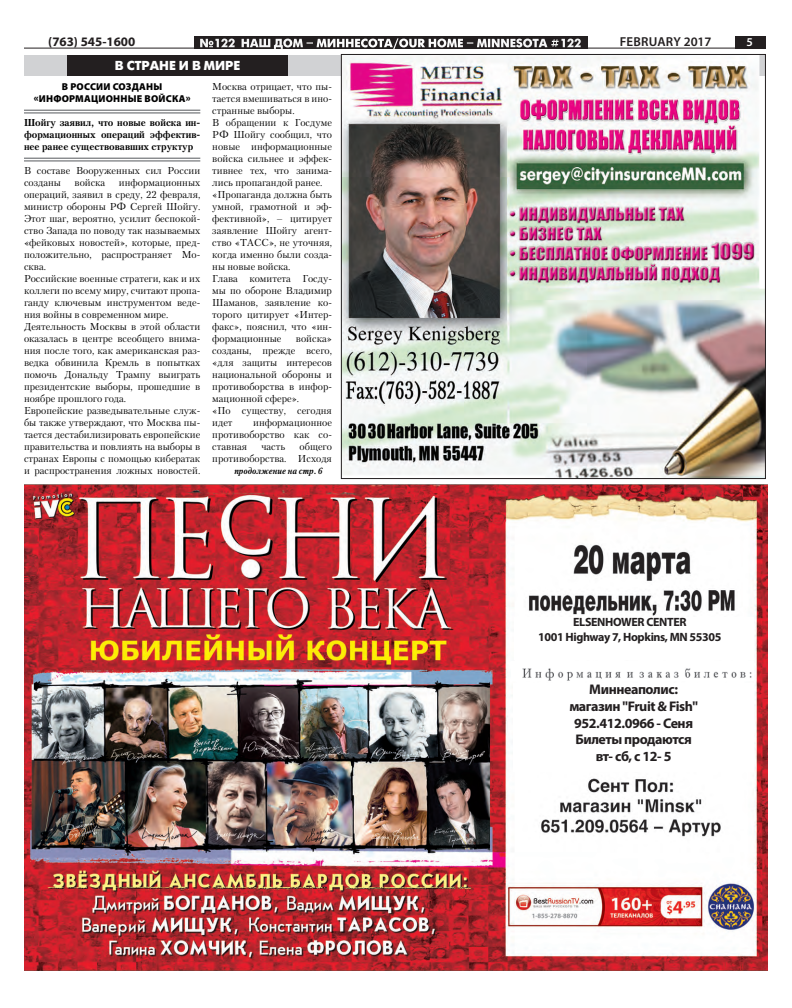
<style>
.page{position:relative;width:792px;height:1008px;background:#fff}
.page>*{position:absolute;margin:0;border:0;box-sizing:border-box;transform-origin:0 0}
.highlights{font:700 14px/16.8px "Myriad Pro";letter-spacing:-.03em;color:#231f20;text-align:center}
.t1{font:700 13px "Myriad Pro";color:#231f20}
.t2{font:13px "Futuris XC";color:#fff}
.t3{font:600 13px "Myriad Pro";letter-spacing:.01em;color:#231f20}
.highlights-2{font:700 12px/14.4px "Myriad Pro";letter-spacing:-.03em;color:#231f20;text-align:center}
.t4{font:12px "Futuris XC";color:#fff}
.t5{font:600 12px "Myriad Pro";color:#fff}
.body{font:10px/12px "Petersburg C";color:#000;text-align:justify}
.body-2{font:700 10px/12px "Petersburg C";color:#000;text-align:justify}
.body-3{font:900 10px "Myriad Pro";letter-spacing:.02em;color:#000}
.body-4{font:italic 700 9px "Petersburg C";color:#000;scale:.9 1}
</style>
<div class="page">
<hr style="left:24px;top:110px;width:176px;height:1px;background:#808285">
<hr style="left:24px;top:112px;width:176px;height:2px;background:#808285">
<hr style="left:24px;top:158px;width:176px;height:1px;background:#808285">
<hr style="left:24px;top:160px;width:176px;height:2px;background:#808285">
<hr style="left:24px;top:48px;width:741px;height:1px;background:#231f20">
<div style="left:735px;top:36px;width:31px;height:12px;background:#231f20"></div>
<div style="left:194px;top:36px;width:394px;height:12px;background:#231f20"></div>
<div style="left:24px;top:55px;width:741px;height:20px;background:#d1d2d4"></div>
<div style="left:67px;top:55px;width:221px;height:20px;background:#231f20"></div>
<img style="left:343px;top:56px;width:421px;height:421px">
<img style="left:24px;top:484px;width:743px;height:487px">
<div style="left:515px;top:617px;width:239px;height:43px;background:#fff"></div>
<img style="left:512px;top:661px;width:242px;height:19px">
<div style="left:513px;top:683px;width:241px;height:89px;background:#fff"></div>
<h2 class="t1" style="left:48px;top:33px;width:89px">(763) 545-1600</h2>
<p class="t4" style="left:199px;top:36px;width:383px">№122 НАШ ДОМ – МИННЕСОТА/OUR HOME – MINNESOTA #122</p>
<h2 class="t3" style="left:620px;top:33px;width:93px">FEBRUARY 2017</h2>
<p class="t5" style="left:747px;top:34px;width:8px">5</p>
<p class="t2" style="left:115px;top:58px;width:127px">В СТРАНЕ И В МИРЕ</p>
<p class="body-3" style="left:62px;top:80px;width:102px">В РОССИИ СОЗДАНЫ</p>
<p class="body-3" style="left:34px;top:92px;width:158px">«ИНФОРМАЦИОННЫЕ ВОЙСКА»</p>
<p class="body-2" style="left:24px;top:116px;width:178px">Шойгу заявил, что новые войска ин&shy;формационных операций эффектив&shy;нее ранее существовавших структур</p>
<p class="body" style="left:24px;top:164px;width:178px">В составе Вооруженных сил России созданы</p>
<p class="body" style="left:24px;top:176px;width:178px;text-indent:95px">информационных операций, заявил в среду, 22 февраля, министр обороны РФ Сергей Шойгу.<br>Этот шаг, вероятно, усилит беспокой&shy;ство Запада по поводу так называемых «фейковых новостей», которые, пред&shy;положительно, распространяет Мо&shy;сква.</p>
<p class="body" style="left:24px;top:272px;width:178px">Российские военные стратеги, как и их коллеги по всему миру, считают пропа&shy;ганду ключевым инструментом веде&shy;ния войны в современном мире.</p>
<p class="body" style="left:24px;top:320px;width:178px">Деятельность Москвы в этой области оказалась в центре всеобщего внима&shy;ния после того, как американская раз&shy;ведка обвинила Кремль в попытках помочь Дональду Трампу выиграть президентские выборы, прошедшие в ноябре прошлого года.</p>
<p class="body" style="left:24px;top:404px;width:178px">Европейские разведывательные служ&shy;бы также утверждают, что Москва пы&shy;тается дестабилизировать европейские правительства и повлиять на выборы в странах Европы с помощью кибератак и распространения ложных новостей.</p>
<p class="body" style="left:75px;top:176px;width:32px">войска</p>
<p class="body" style="left:212px;top:80px;width:121px">Москва отрицает, что пы&shy;тается вмешиваться в ино&shy;странные выборы.</p>
<p class="body" style="left:212px;top:116px;width:121px">В обращении к Госдуме РФ Шойгу сообщил, что новые информационные войска сильнее и эффек&shy;тивнее тех, что занима&shy;лись пропагандой ранее.</p>
<p class="body" style="left:212px;top:188px;width:121px">«Пропаганда должна быть умной, грамотной и эф&shy;фективной», – цитирует заявление Шойгу агент&shy;ство «ТАСС», не уточняя, когда именно были созда&shy;ны новые войска.</p>
<p class="body" style="left:212px;top:272px;width:121px">Глава комитета Госду&shy;мы по обороне Владимир Шаманов, заявление ко&shy;торого цитирует «Интер&shy;факс», пояснил, что «ин&shy;формационные</p>
<p class="body" style="left:212px;top:332px;width:121px;text-indent:84px">войска» созданы, прежде всего, «для защиты интересов национальной обороны и противоборства в инфор&shy;мационной сфере».</p>
<p class="body" style="left:212px;top:404px;width:121px">«По существу, сегодня идет</p>
<p class="body" style="left:212px;top:416px;width:121px;text-indent:41px">информационное противоборство как со&shy;ставная</p>
<p class="body" style="left:212px;top:440px;width:121px;text-align:right">общего<br>противоборства. Исходя</p>
<p class="body" style="left:261px;top:440px;width:25px">часть</p>
<p class="body-4" style="left:234px;top:466px;width:99px">продолжение на стр. 6</p>
<p class="highlights-2" style="left:538px;top:614px;width:185px">ELSENHOWER CENTER<br>1001 Highway 7, Hopkins, MN 55305</p>
<p class="highlights" style="left:569px;top:680px;width:130px">Миннеаполис: магазин "Fruit &amp; Fish"<br>952.412.0966 - Сеня<br>Билеты продаются вт- сб, с 12- 5</p>
</div>
